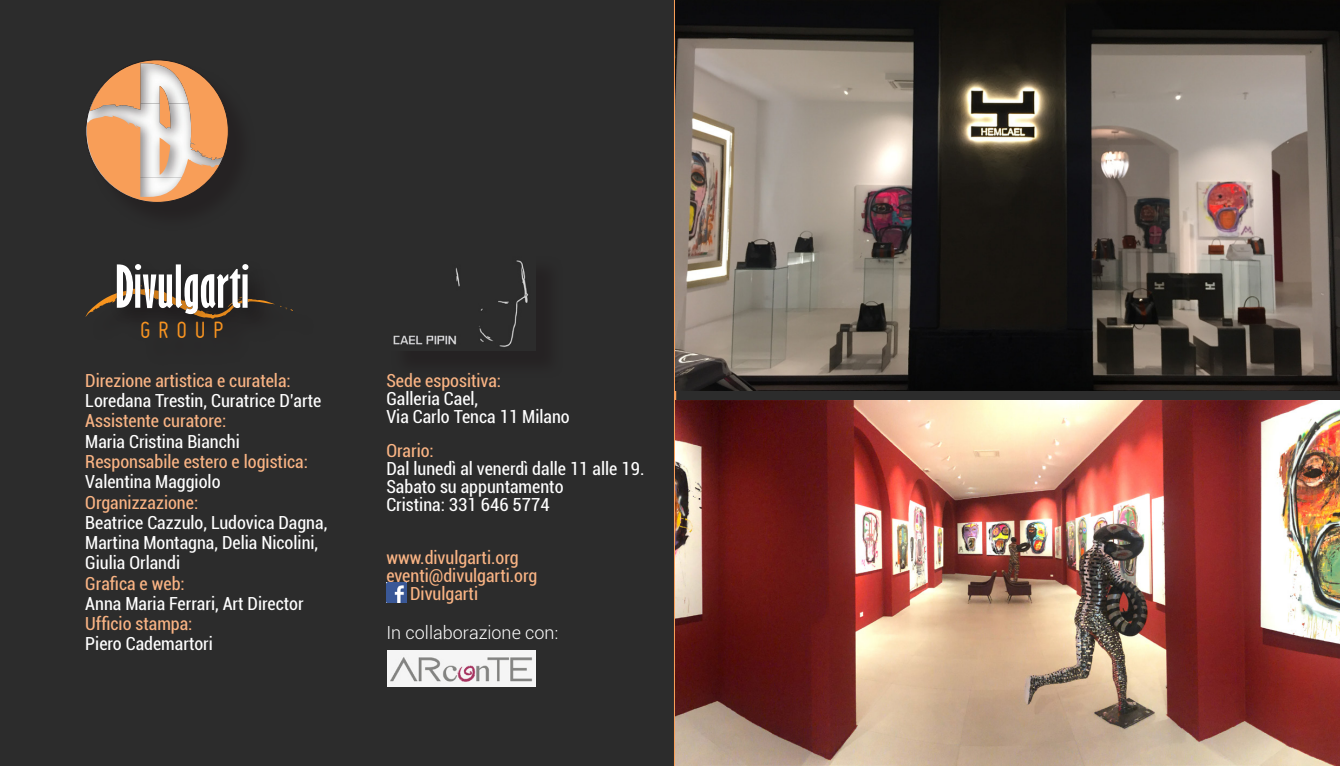
<style>
.page{position:relative;width:1340px;height:766px;background:#fff}
.page>*{position:absolute;margin:0;border:0;box-sizing:border-box;transform-origin:0 0}
.t1{font:25.43px "Miso";letter-spacing:.3em;color:#f89421}
.testo{font:condensed 18px/20.2px "Roboto";color:#fff}
.testo-2{font:condensed 18px/18px "Roboto";color:#fab484}
.indirizzo{font:condensed 18px/18px "Roboto";color:#fff}
.titolo_-_2{font:300 18px "Roboto";color:#fff}
.indirizzo-2{font:condensed 18px "Roboto";color:#fab484}
.s1{color:#fab484}
</style>
<div class="page">
<div style="left:0;top:0;width:1339px;height:765px;background:#2c2c2c"></div>
<hr style="left:674px;top:0;width:2px;height:765px;background:#f89e58">
<svg style="left:87px;top:61px;width:141px;height:141px"></svg>
<img style="left:386px;top:582px;width:20px;height:20px">
<img style="left:676px;top:0;width:663px;height:390px">
<img style="left:676px;top:400px;width:663px;height:365px">
<img style="left:387px;top:650px;width:148px;height:36px">
<svg style="left:85px;top:264px;width:208px;height:54px"></svg>
<div style="left:242px;top:274px;width:6px;height:34px;background:#fff"></div>
<div style="left:391px;top:255px;width:172px;height:123px;background:#292828"></div>
<img style="left:393px;top:260px;width:136px;height:87px">
<p class="t1" style="left:140px;top:316px;width:85px">GROUP</p>
<p class="testo" style="left:85px;top:369px;width:237px"><span class="s1">Direzione artistica e curatela:<br></span>Loredana Trestin, Curatrice D’arte</p>
<p class="testo-2" style="left:85px;top:411px;width:142px">Assistente curatore:</p>
<p class="testo" style="left:85px;top:430px;width:156px">Maria Cristina Bianchi</p>
<p class="testo-2" style="left:85px;top:452px;width:224px">Responsabile estero e logistica:</p>
<p class="testo" style="left:85px;top:471px;width:137px">Valentina Maggiolo</p>
<p class="testo-2" style="left:85px;top:492px;width:114px">Organizzazione:</p>
<p class="testo" style="left:85px;top:511px;width:243px">Beatrice Cazzulo, Ludovica Dagna,<br>Martina Montagna, Delia Nicolini,<br>Giulia Orlandi<br><span class="s1">Grafica e web:<br></span>Anna Maria Ferrari, Art Director<br><span class="s1">Ufficio stampa:<br></span>Piero Cademartori</p>
<p class="indirizzo-2" style="left:386px;top:368px;width:116px">Sede espositiva:</p>
<p class="testo" style="left:386px;top:389px;width:185px;line-height:18px">Galleria Cael,<br>Via Carlo Tenca 11 Milano</p>
<p class="indirizzo" style="left:386px;top:440px;width:259px"><span class="s1">Orario:<br></span>Dal lunedì al venerdì dalle 11 alle 19.<br>Sabato su appuntamento<br>Cristina: 331 646 5774</p>
<p class="testo-2" style="left:386px;top:548px;width:152px">www.divulgarti.org eventi@divulgarti.org</p>
<p class="testo-2" style="left:410px;top:584px;width:69px">Divulgarti</p>
<p class="titolo_-_2" style="left:386px;top:620px;width:174px">In collaborazione con:</p>
</div>
